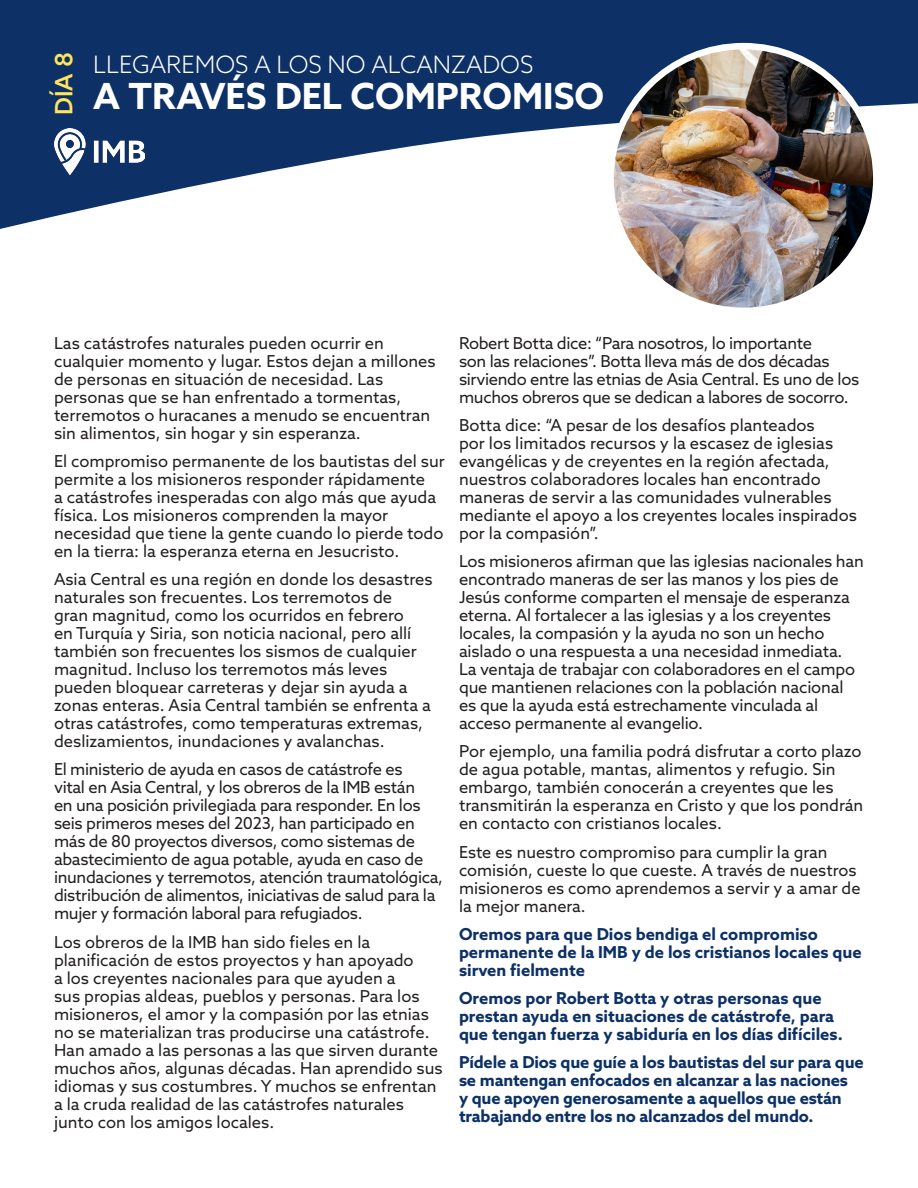
<style>
.page{position:relative;width:918px;height:1188px;background:#fff}
.page>*{position:absolute;margin:0;border:0;box-sizing:border-box;transform-origin:0 0}
.t1{font:700 36px "Azo Sans";color:#fff}
.t2{font:300 24px "Azo Sans";color:#fff}
.t3{font:500 24px "Azo Sans";color:#ffe55e}
.t4{font:16.5px/18px "Azo Sans";color:#231f20}
.t5{font:16.5px/18px "Azo Sans";letter-spacing:-.02em;color:#231f20}
.t6{font:700 16.5px/18px "Azo Sans";color:#0d3166}
</style>
<div class="page">
<svg style="left:0;top:0;width:918px;height:229px;fill:#0d3166"></svg>
<img style="left:55px;top:129px;width:89px;height:45px">
<img style="left:610px;top:46px;width:266px;height:260px">
<div style="left:607px;top:43px;width:273px;height:271px;border:7px solid #fff;border-radius:50%"></div>
<p class="t3" style="left:48px;top:115px;width:64px;rotate:-90deg">DÍA 8</p>
<p class="t2" style="left:93px;top:48px;width:442px">LLEGAREMOS A LOS NO ALCANZADOS</p>
<p class="t1" style="left:93px;top:73px;width:513px">A TRAVÉS DEL COMPROMISO</p>
<p class="t4" style="left:54px;top:334px;width:383px">Las catástrofes naturales pueden ocurrir en cualquier momento y lugar. Estos dejan a millones de personas en situación de necesidad. Las personas que se han enfrentado a tormentas, terremotos o huracanes a menudo se encuentran sin alimentos, sin hogar y sin esperanza.</p>
<p class="t4" style="left:54px;top:452px;width:392px">El compromiso permanente de los bautistas del sur permite a los misioneros responder rápidamente<br>a catástrofes inesperadas con algo más que ayuda física. Los misioneros comprenden la mayor necesidad que tiene la gente cuando lo pierde todo en la tierra: la esperanza eterna en Jesucristo.</p>
<p class="t4" style="left:54px;top:570px;width:380px">Asia Central es una región en donde los desastres naturales son frecuentes. Los terremotos de<br>gran magnitud, como los ocurridos en febrero<br>en Turquía y Siria, son noticia nacional, pero allí también son frecuentes los sismos de cualquier magnitud. Incluso los terremotos más leves pueden bloquear carreteras y dejar sin ayuda a zonas enteras. Asia Central también se enfrenta a otras catástrofes, como temperaturas extremas, deslizamientos, inundaciones y avalanchas.</p>
<p class="t5" style="left:54px;top:760px;width:391px">El ministerio de ayuda en casos de catástrofe es<br>vital en Asia Central, y los obreros de la IMB están<br>en una posición privilegiada para responder. En los seis primeros meses del 2023, han participado en más de 80 proyectos diversos, como sistemas de abastecimiento de agua potable, ayuda en caso de inundaciones y terremotos, atención traumatológica, distribución de alimentos, iniciativas de salud para la mujer y formación laboral para refugiados.</p>
<p class="t4" style="left:54px;top:933px;width:390px">Los obreros de la IMB han sido fieles en la planificación de estos proyectos y han apoyado<br>a los creyentes nacionales para que ayuden a<br>sus propias aldeas, pueblos y personas. Para los misioneros, el amor y la compasión por las etnias no se materializan tras producirse una catástrofe.<br>Han amado a las personas a las que sirven durante muchos años, algunas décadas. Han aprendido sus idiomas y sus costumbres. Y muchos se enfrentan a la cruda realidad de las catástrofes naturales junto con los amigos locales.</p>
<p class="t5" style="left:459px;top:334px;width:402px">Robert Botta dice: “Para nosotros, lo importante<br>son las relaciones”. Botta lleva más de dos décadas sirviendo entre las etnias de Asia Central. Es uno de los muchos obreros que se dedican a labores de socorro.</p>
<p class="t4" style="left:459px;top:416px;width:400px">Botta dice: “A pesar de los desafíos planteados<br>por los limitados recursos y la escasez de iglesias evangélicas y de creyentes en la región afectada, nuestros colaboradores locales han encontrado maneras de servir a las comunidades vulnerables mediante el apoyo a los creyentes locales inspirados por la compasión”.</p>
<p class="t4" style="left:459px;top:552px;width:406px">Los misioneros afirman que las iglesias nacionales han encontrado maneras de ser las manos y los pies de Jesús conforme comparten el mensaje de esperanza eterna. Al fortalecer a las iglesias y a los creyentes locales, la compasión y la ayuda no son un hecho aislado o una respuesta a una necesidad inmediata.<br>La ventaja de trabajar con colaboradores en el campo que mantienen relaciones con la población nacional es que la ayuda está estrechamente vinculada al acceso permanente al evangelio.</p>
<p class="t4" style="left:459px;top:742px;width:406px">Por ejemplo, una familia podrá disfrutar a corto plazo de agua potable, mantas, alimentos y refugio. Sin embargo, también conocerán a creyentes que les transmitirán la esperanza en Cristo y que los pondrán en contacto con cristianos locales.</p>
<p class="t4" style="left:459px;top:843px;width:403px">Este es nuestro compromiso para cumplir la gran comisión, cueste lo que cueste. A través de nuestros misioneros es como aprendemos a servir y a amar de la mejor manera.</p>
<p class="t6" style="left:459px;top:925px;width:404px">Oremos para que Dios bendiga el compromiso permanente de la IMB y de los cristianos locales que sirven fielmente</p>
<p class="t6" style="left:459px;top:989px;width:385px">Oremos por Robert Botta y otras personas que prestan ayuda en situaciones de catástrofe, para que tengan fuerza y sabiduría en los días difíciles.</p>
<p class="t6" style="left:459px;top:1053px;width:406px">Pídele a Dios que guíe a los bautistas del sur para que se mantengan enfocados en alcanzar a las naciones<br>y que apoyen generosamente a aquellos que están trabajando entre los no alcanzados del mundo.</p>
</div>
